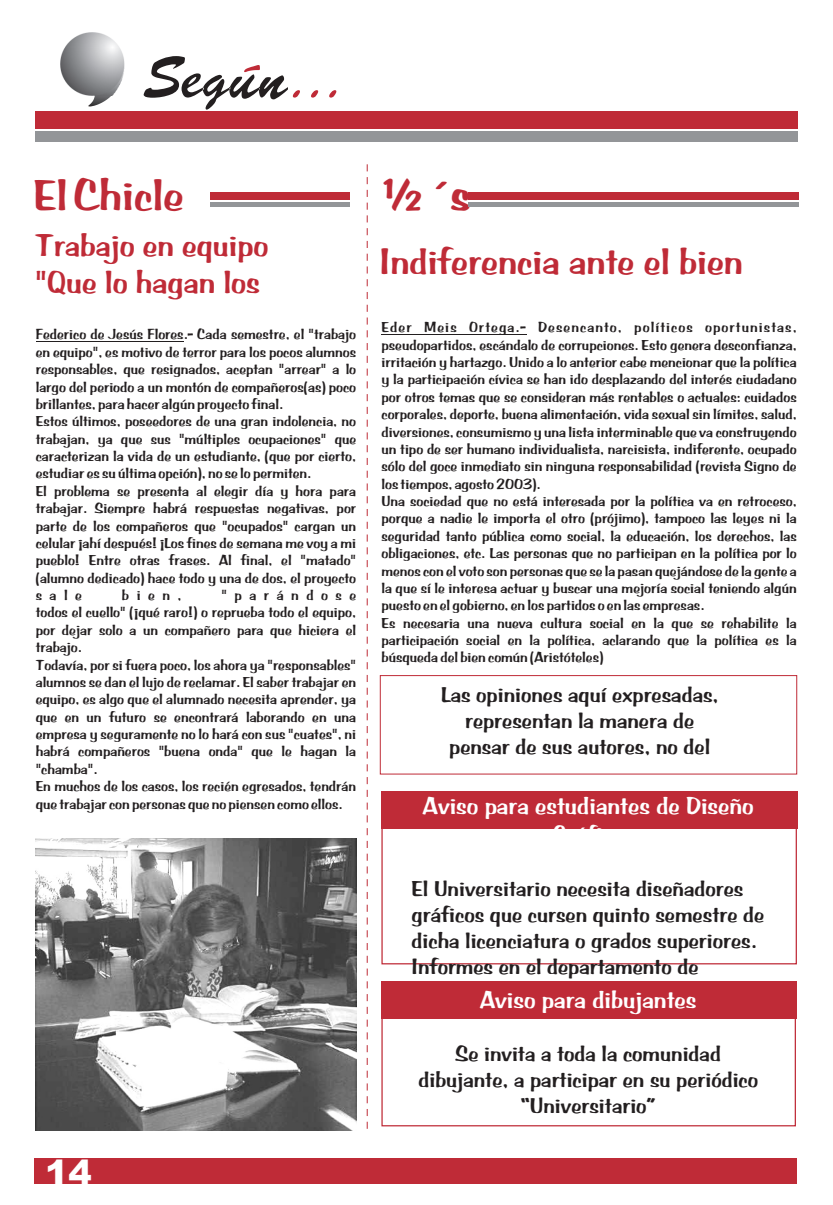
<style>
.page{position:relative;width:833px;height:1205px;background:#fff}
.page>*{position:absolute;margin:0;border:0;box-sizing:border-box;transform-origin:0 0}
.t1{font:45px "BRADDON";color:#bf2b37}
.t2{font:700 45px "BRADDON";color:#bf2b37}
.t3{font:37.5px "BRADDON";color:#bf2b37}
.t4{font:900 35px "Arial";color:#fff}
.t5{font:32.5px/37.6px "BRADDON";color:#bf2b37}
.t6{font:25px "BRADDON";color:#fff}
.t7{font:22.5px/26px "BRADDON";color:#231f20;text-align:center}
.t8{font:15px/17.4px "BRADDON";color:#231f20}
</style>
<div class="page">
<div style="left:381px;top:791px;width:416px;height:37px;background:#bf2b37"></div>
<div style="left:34px;top:1158px;width:763px;height:25px;background:#bf2b37"></div>
<svg style="left:88px;top:96px;width:23px;height:10px"></svg>
<img style="left:60px;top:33px;width:64px;height:63px">
<svg style="left:144px;top:56px;width:192px;height:54px"></svg>
<div style="left:35px;top:111px;width:763px;height:18px;background:#bf2b37"></div>
<div style="left:35px;top:131px;width:762px;height:11px;background:#939598"></div>
<div style="left:381px;top:793px;width:416px;height:171px;border:1px solid #bf2b37"></div>
<svg style="left:367px;top:164px;width:1px;height:965px"></svg>
<hr style="left:381px;top:334px;width:146px;height:1px;background:#231f20">
<hr style="left:36px;top:341px;width:148px;height:1px;background:#231f20">
<div style="left:210px;top:192px;width:140px;height:7px;background:#bf2b37"></div>
<hr style="left:210px;top:202px;width:140px;height:4px;background:#939598">
<img style="left:36px;top:839px;width:320px;height:292px">
<div style="left:468px;top:192px;width:330px;height:7px;background:#bf2b37"></div>
<hr style="left:468px;top:202px;width:330px;height:4px;background:#939598">
<div style="left:380px;top:675px;width:417px;height:99px;border:1px solid #bf2b37"></div>
<div style="left:381px;top:981px;width:415px;height:37px;background:#bf2b37"></div>
<div style="left:381px;top:983px;width:415px;height:143px;border:1px solid #bf2b37"></div>
<h1 class="t1" style="left:34px;top:169px;width:152px">El Chicle</h1>
<h3 class="t5" style="left:35px;top:227px;width:235px">Trabajo en equipo "Que lo hagan los</h3>
<p class="t8" style="left:36px;top:326px;width:322px">Federico de Jesús Flores.- Cada semestre, el "trabajo en equipo", es motivo de terror para los pocos alumnos responsables, que resignados, aceptan "arrear" a lo largo del periodo a un montón de compañeros(as) poco brillantes, para hacer algún proyecto final.<br>Estos últimos, poseedores de una gran indolencia, no trabajan, ya que sus "múltiples ocupaciones" que caracterizan la vida de un estudiante, (que por cierto, estudiar es su última opción), no se lo permiten.<br>El problema se presenta al elegir día y hora para trabajar. Siempre habrá respuestas negativas, por parte de los compañeros que "ocupados" cargan un celular ¡ahí después! ¡Los fines de semana me voy a mi pueblo! Entre otras frases. Al final, el "matado" (alumno dedicado) hace todo y una de dos, el proyecto sale</p>
<p class="t8" style="left:122px;top:587px;width:61px">bien,</p>
<p class="t8" style="left:36px;top:587px;width:322px;text-indent:186px">"parándose todos el cuello" (¡qué raro!) o reprueba todo el equipo, por dejar solo a un compañero para que hiciera el trabajo.<br>Todavía, por si fuera poco, los ahora ya "responsables" alumnos se dan el lujo de reclamar. El saber trabajar en equipo, es algo que el alumnado necesita aprender, ya que en un futuro se encontrará laborando en una empresa y seguramente no lo hará con sus "cuates", ni habrá compañeros "buena onda" que le hagan la "chamba".<br>En muchos de los casos, los recién egresados, tendrán que trabajar con personas que no piensen como ellos.</p>
<h3 class="t4" style="left:45px;top:1160px;width:48px">14</h3>
<h1 class="t2" style="left:380px;top:169px;width:92px">½ ´s</h1>
<h2 class="t3" style="left:379px;top:240px;width:365px">Indiferencia ante el bien</h2>
<p class="t8" style="left:381px;top:319px;width:417px">Eder Meis Ortega.- Desencanto, políticos oportunistas, pseudopartidos, escándalo de corrupciones. Esto genera desconfianza, irritación y hartazgo. Unido a lo anterior cabe mencionar que la política y la participación cívica se han ido desplazando del interés ciudadano por otros temas que se consideran más rentables o actuales: cuidados corporales, deporte, buena alimentación, vida sexual sin límites, salud, diversiones, consumismo y una lista interminable que va construyendo un tipo de ser humano individualista, narcisista, indiferente, ocupado sólo del goce inmediato sin ninguna responsabilidad (revista Signo de los tiempos, agosto 2003).<br>Una sociedad que no está interesada por la política va en retroceso, porque a nadie le importa el otro (prójimo), tampoco las leyes ni la seguridad tanto pública como social, la educación, los derechos, las obligaciones, etc. Las personas que no participan en la política por lo menos con el voto son personas que se la pasan quejándose de la gente a la que sí le interesa actuar y buscar una mejoría social teniendo algún puesto en el gobierno, en los partidos o en las empresas.<br>Es necesaria una nueva cultura social en la que se rehabilite la participación social en la política, aclarando que la política es la búsqueda del bien común (Aristóteles)</p>
<h3 class="t7" style="left:441px;top:683px;width:279px">Las opiniones aquí expresadas, representan la manera de pensar de sus autores, no del</h3>
<h3 class="t6" style="left:423px;top:791px;width:332px">Aviso para estudiantes de Diseño</h3>
<h3 class="t7" style="left:412px;top:876px;width:354px;text-align:left">El Universitario necesita diseñadores gráficos que cursen quinto semestre de dicha licenciatura o grados superiores.<br>Informes en el departamento de</h3>
<h3 class="t6" style="left:480px;top:985px;width:218px">Aviso para dibujantes</h3>
<h3 class="t7" style="left:418px;top:1041px;width:341px">Se invita a toda la comunidad dibujante, a participar en su periódico “Universitario”</h3>
</div>
